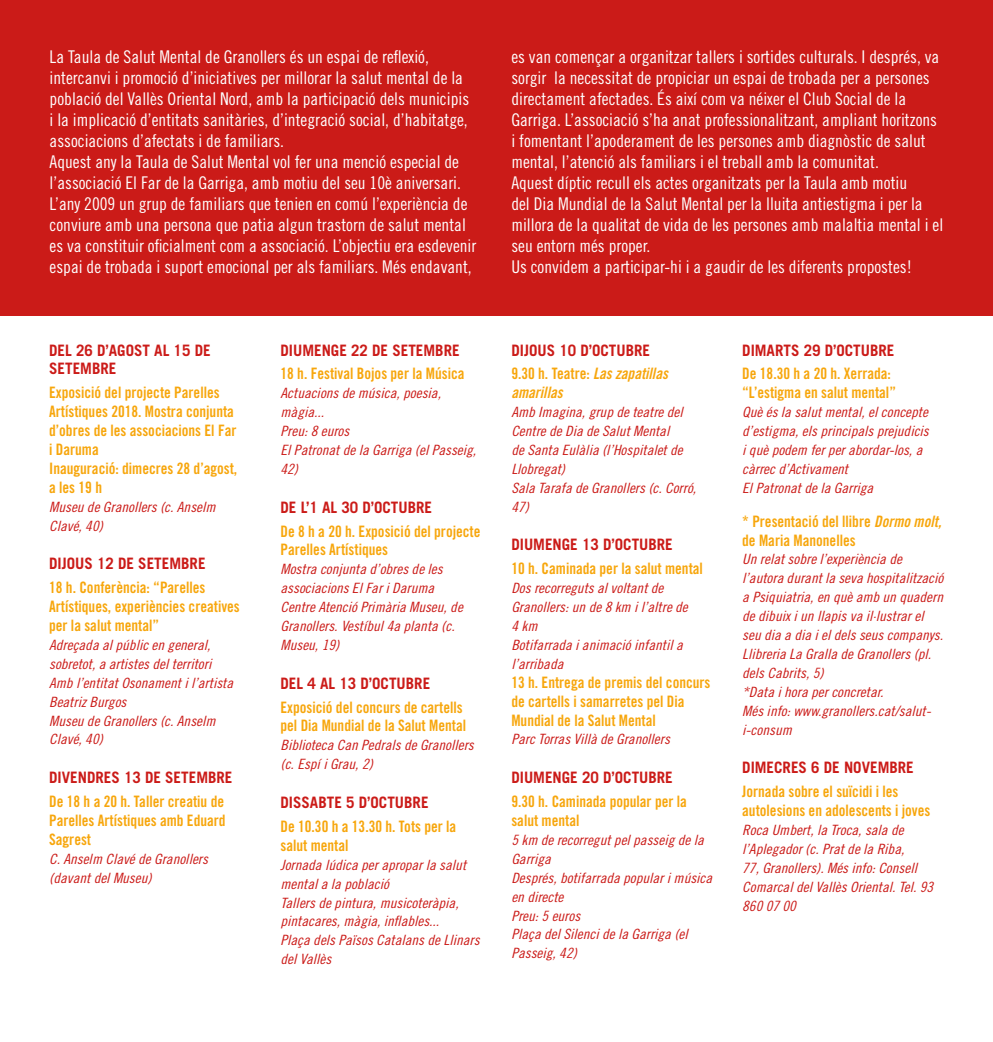
<style>
.page{position:relative;width:993px;height:1042px;background:#fff}
.page>*{position:absolute;margin:0;border:0;box-sizing:border-box;transform-origin:0 0}
.t1{font:17.5px/21px "Trade Gothic Cond Eighteen";color:#fff}
.t2{font:15.75px/18.9px "Trade Gothic Bold Cond Twenty";color:#f7a60c;scale:.96 1}
.t3{font:700 15.75px/18.9px "Trade Gothic";color:#cb1b18;scale:.96 1}
.t4{font:15.75px "Trade Gothic Bold Cond Twenty Obl";color:#f7a60c;scale:.96 1}
.t5{font:14.17px/18.9px "Trade Gothic Cond Eighteen Obl";color:#cb1b18;scale:1.07 1}
.s1{font-family:"Trade Gothic Bold Cond Twenty Obl"}
</style>
<div class="page">
<div style="left:0;top:0;width:992px;height:315px;background:#cb1b18"></div>
<p class="t1" style="left:50px;top:46px;width:428px">La Taula de Salut Mental de Granollers és un espai de reflexió, intercanvi i promoció d’iniciatives per millorar la salut mental de la població del Vallès Oriental Nord, amb la participació dels municipis i la implicació d’entitats sanitàries, d’integració social, d’habitatge, associacions d’afectats i de familiars.<br>Aquest any la Taula de Salut Mental vol fer una menció especial de l’associació El Far de la Garriga, amb motiu del seu 10è aniversari.<br>L’any 2009 un grup de familiars que tenien en comú l’experiència de conviure amb una persona que patia algun trastorn de salut mental es va constituir oficialment com a associació. L’objectiu era esdevenir espai de trobada i suport emocional per als familiars. Més endavant,</p>
<p class="t1" style="left:511px;top:46px;width:433px">es van començar a organitzar tallers i sortides culturals. I després, va sorgir la necessitat de propiciar un espai de trobada per a persones directament afectades. És així com va néixer el Club Social de la Garriga. L’associació s’ha anat professionalitzant, ampliant horitzons i fomentant l’apoderament de les persones amb diagnòstic de salut mental, l’atenció als familiars i el treball amb la comunitat.<br>Aquest díptic recull els actes organitzats per la Taula amb motiu<br>del Dia Mundial de la Salut Mental per la lluita antiestigma i per la millora de la qualitat de vida de les persones amb malaltia mental i el seu entorn més proper.<br>Us convidem a participar-hi i a gaudir de les diferents propostes!</p>
<p class="t3" style="left:49px;top:340px;width:170px">DEL 26 D’AGOST AL 15 DE<br>SETEMBRE</p>
<p class="t2" style="left:49px;top:383px;width:197px">Exposició del projecte Parelles<br>Artístiques 2018. Mostra conjunta d’obres de les associacions El Far i Daruma<br>Inauguració: dimecres 28 d’agost, a les 19 h</p>
<p class="t5" style="left:49px;top:497px;width:157px">Museu de Granollers (c. Anselm<br>Clavé, 40)</p>
<p class="t3" style="left:49px;top:554px;width:164px">DIJOUS 12 DE SETEMBRE</p>
<p class="t2" style="left:49px;top:578px;width:200px">18 h. Conferència: “Parelles<br>Artístiques, experiències creatives per la salut mental”</p>
<p class="t5" style="left:49px;top:635px;width:173px">Adreçada al públic en general, sobretot, a artistes del territori<br>Amb l’entitat Osonament i l’artista<br>Beatriz Burgos<br>Museu de Granollers (c. Anselm<br>Clavé, 40)</p>
<p class="t3" style="left:49px;top:768px;width:192px">DIVENDRES 13 DE SETEMBRE</p>
<p class="t2" style="left:49px;top:792px;width:185px;text-align:justify">De 18 h a 20 h. Taller creatiu de Parelles Artístiques amb Eduard Sagrest</p>
<p class="t5" style="left:49px;top:849px;width:150px">C. Anselm Clavé de Granollers (davant del Museu)</p>
<p class="t3" style="left:280px;top:340px;width:188px">DIUMENGE 22 DE SETEMBRE</p>
<p class="t2" style="left:280px;top:364px;width:193px">18 h. Festival Bojos per la Música</p>
<p class="t5" style="left:280px;top:384px;width:184px">Actuacions de música, poesia, màgia...<br>Preu: 8 euros<br>El Patronat de la Garriga (el Passeig,<br>42)</p>
<p class="t3" style="left:280px;top:497px;width:159px">DE L’1 AL 30 D’OCTUBRE</p>
<p class="t2" style="left:280px;top:521px;width:210px">De 8 h a 20 h. Exposició del projecte<br>Parelles Artístiques</p>
<p class="t5" style="left:280px;top:560px;width:172px">Mostra conjunta d’obres de les associacions El Far i Daruma<br>Centre Atenció Primària Museu, de<br>Granollers. Vestíbul 4a planta (c.<br>Museu, 19)</p>
<p class="t3" style="left:280px;top:673px;width:157px">DEL 4 AL 13 D’OCTUBRE</p>
<p class="t2" style="left:280px;top:697px;width:195px">Exposició del concurs de cartells pel Dia Mundial de la Salut Mental</p>
<p class="t5" style="left:280px;top:736px;width:182px">Biblioteca Can Pedrals de Granollers (c. Espí i Grau, 2)</p>
<p class="t3" style="left:280px;top:793px;width:156px">DISSABTE 5 D’OCTUBRE</p>
<p class="t2" style="left:280px;top:817px;width:185px">De 10.30 h a 13.30 h. Tots per la salut mental</p>
<p class="t5" style="left:280px;top:855px;width:187px">Jornada lúdica per apropar la salut mental a la població<br>Tallers de pintura, musicoteràpia, pintacares, màgia, inflables...<br>Plaça dels Països Catalans de Llinars del Vallès</p>
<p class="t3" style="left:511px;top:340px;width:146px">DIJOUS 10 D’OCTUBRE</p>
<p class="t2" style="left:511px;top:364px;width:164px">9.30 h. Teatre: <span class="s1">Las zapatillas</span></p>
<p class="t4" style="left:511px;top:383px;width:55px">amarillas</p>
<p class="t5" style="left:511px;top:402px;width:174px">Amb Imagina, grup de teatre del<br>Centre de Dia de Salut Mental<br>de Santa Eulàlia (l’Hospitalet de<br>Llobregat)<br>Sala Tarafa de Granollers (c. Corró,<br>47)</p>
<p class="t3" style="left:511px;top:535px;width:170px">DIUMENGE 13 D’OCTUBRE</p>
<p class="t2" style="left:511px;top:559px;width:201px">10 h. Caminada per la salut mental</p>
<p class="t5" style="left:511px;top:578px;width:166px">Dos recorreguts al voltant de<br>Granollers: un de 8 km i l’altre de<br>4 km<br>Botifarrada i animació infantil a l’arribada</p>
<p class="t2" style="left:511px;top:672px;width:209px">13 h. Entrega de premis del concurs de cartells i samarretes pel Dia<br>Mundial de la Salut Mental</p>
<p class="t5" style="left:511px;top:730px;width:150px">Parc Torras Villà de Granollers</p>
<p class="t3" style="left:511px;top:768px;width:170px">DIUMENGE 20 D’OCTUBRE</p>
<p class="t2" style="left:511px;top:792px;width:184px">9.30 h. Caminada popular per la salut mental</p>
<p class="t5" style="left:511px;top:830px;width:189px">5 km de recorregut pel passeig de la<br>Garriga<br>Després, botifarrada popular i música en directe<br>Preu: 5 euros<br>Plaça del Silenci de la Garriga (el<br>Passeig, 42)</p>
<p class="t3" style="left:742px;top:340px;width:160px">DIMARTS 29 D’OCTUBRE</p>
<p class="t2" style="left:742px;top:364px;width:162px">De 18.30 h a 20 h. Xerrada: “L’estigma en salut mental”</p>
<p class="t5" style="left:742px;top:402px;width:176px">Què és la salut mental, el concepte d’estigma, els principals prejudicis i què podem fer per abordar-los, a càrrec d’Activament<br>El Patronat de la Garriga</p>
<p class="t2" style="left:742px;top:511px;width:209px">* Presentació del llibre <span class="s1">Dormo molt, </span>de Maria Manonelles</p>
<p class="t5" style="left:742px;top:550px;width:189px">Un relat sobre l’experiència de l’autora durant la seva hospitalització a Psiquiatria, en què amb un quadern de dibuix i un llapis va il·lustrar el seu dia a dia i el dels seus companys.<br>Llibreria La Gralla de Granollers (pl. dels Cabrits, 5)<br>*Data i hora per concretar.<br>Més info: www.granollers.cat/salut&shy;i-consum</p>
<p class="t3" style="left:742px;top:758px;width:180px">DIMECRES 6 DE NOVEMBRE</p>
<p class="t2" style="left:742px;top:782px;width:197px">Jornada sobre el suïcidi i les autolesions en adolescents i joves</p>
<p class="t5" style="left:742px;top:820px;width:180px">Roca Umbert, la Troca, sala de l’Aplegador (c. Prat de la Riba,<br>77, Granollers). Més info: Consell<br>Comarcal del Vallès Oriental. Tel. 93<br>860 07 00</p>
</div>
